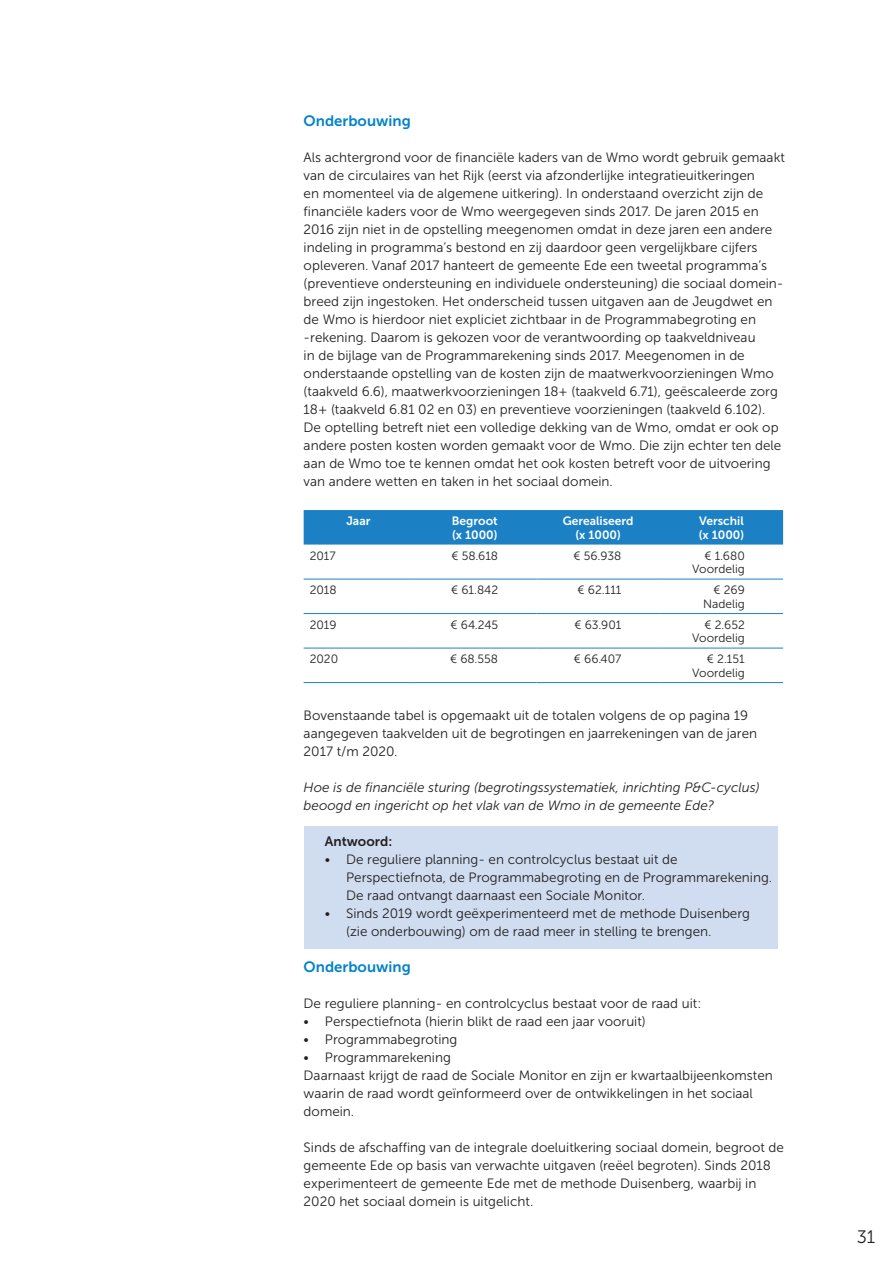
<style>
.page{position:relative;width:893px;height:1263px;background:#fff}
.page>*{position:absolute;margin:0;border:0;box-sizing:border-box;transform-origin:0 0}
.t1{font:18px "Museo Sans 300";color:#231f20}
.t2{font:15px "Museo Sans 700";color:#0083ca}
.Alinea{font:13.5px/18px "Museo Sans 300";color:#231f20}
.Alinea-2{font:italic 13.5px/18px "Museo Sans 300";color:#231f20}
.kader_H7_tab5{font:13.5px "Museo Sans 700";color:#231f20}
.tabel_Alinea{font:12px/13.5px "Museo Sans 300";color:#231f20;text-align:right}
.tabel_h2{font:12px "Museo Sans 700";color:#fff}
</style>
<div class="page">
<div style="left:304px;top:826px;width:473px;height:122px;background:#d0ddf0"></div>
<div style="left:304px;top:510px;width:479px;height:34px;background:#1b81c4"></div>
<hr style="left:304px;top:579px;width:109px;height:1px;background:#1b81c4">
<hr style="left:413px;top:579px;width:123px;height:1px;background:#1b81c4">
<hr style="left:536px;top:579px;width:124px;height:1px;background:#1b81c4">
<hr style="left:660px;top:579px;width:123px;height:1px;background:#1b81c4">
<hr style="left:304px;top:613px;width:109px;height:1px;background:#1b81c4">
<hr style="left:413px;top:613px;width:123px;height:1px;background:#1b81c4">
<hr style="left:536px;top:613px;width:124px;height:1px;background:#1b81c4">
<hr style="left:660px;top:613px;width:123px;height:1px;background:#1b81c4">
<hr style="left:304px;top:648px;width:109px;height:1px;background:#1b81c4">
<hr style="left:413px;top:648px;width:123px;height:1px;background:#1b81c4">
<hr style="left:536px;top:648px;width:124px;height:1px;background:#1b81c4">
<hr style="left:660px;top:648px;width:123px;height:1px;background:#1b81c4">
<hr style="left:304px;top:682px;width:109px;height:1px;background:#1b81c4">
<hr style="left:413px;top:682px;width:123px;height:1px;background:#1b81c4">
<hr style="left:536px;top:682px;width:124px;height:1px;background:#1b81c4">
<hr style="left:660px;top:682px;width:123px;height:1px;background:#1b81c4">
<h6 class="t2" style="left:304px;top:112px;width:109px">Onderbouwing</h6>
<p class="Alinea" style="left:304px;top:148px;width:483px">Als achtergrond voor de financiële kaders van de Wmo wordt gebruik gemaakt van de circulaires van het Rijk (eerst via afzonderlijke integratieuitkeringen<br>en momenteel via de algemene uitkering). In onderstaand overzicht zijn de financiële kaders voor de Wmo weergegeven sinds 2017. De jaren 2015 en 2016 zijn niet in de opstelling meegenomen omdat in deze jaren een andere indeling in programma’s bestond en zij daardoor geen vergelijkbare cijfers opleveren. Vanaf 2017 hanteert de gemeente Ede een tweetal programma’s (preventieve ondersteuning en individuele ondersteuning) die sociaal domein&shy;breed zijn ingestoken. Het onderscheid tussen uitgaven aan de Jeugdwet en de Wmo is hierdoor niet expliciet zichtbaar in de Programmabegroting en -rekening. Daarom is gekozen voor de verantwoording op taakveldniveau<br>in de bijlage van de Programmarekening sinds 2017. Meegenomen in de onderstaande opstelling van de kosten zijn de maatwerkvoorzieningen Wmo (taakveld 6.6), maatwerkvoorzieningen 18+ (taakveld 6.71), geëscaleerde zorg 18+ (taakveld 6.81 02 en 03) en preventieve voorzieningen (taakveld 6.102).<br>De optelling betreft niet een volledige dekking van de Wmo, omdat er ook op andere posten kosten worden gemaakt voor de Wmo. Die zijn echter ten dele aan de Wmo toe te kennen omdat het ook kosten betreft voor de uitvoering van andere wetten en taken in het sociaal domein.</p>
<p class="tabel_h2" style="left:346px;top:514px;width:26px">Jaar</p>
<p class="tabel_h2" style="left:452px;top:514px;width:47px">Begroot</p>
<p class="tabel_h2" style="left:452px;top:528px;width:47px">(x 1000)</p>
<p class="tabel_h2" style="left:563px;top:514px;width:72px">Gerealiseerd</p>
<p class="tabel_h2" style="left:575px;top:528px;width:47px">(x 1000)</p>
<p class="tabel_h2" style="left:699px;top:514px;width:46px">Verschil</p>
<p class="tabel_h2" style="left:699px;top:528px;width:47px">(x 1000)</p>
<p class="tabel_Alinea" style="left:310px;top:549px;width:28px">2017</p>
<p class="tabel_Alinea" style="left:451px;top:549px;width:48px">€ 58.618</p>
<p class="tabel_Alinea" style="left:574px;top:549px;width:49px">€ 56.938</p>
<p class="tabel_Alinea" style="left:692px;top:549px;width:54px">€ 1.680<br>Voordelig</p>
<p class="tabel_Alinea" style="left:310px;top:583px;width:29px">2018</p>
<p class="tabel_Alinea" style="left:451px;top:583px;width:49px">€ 61.842</p>
<p class="tabel_Alinea" style="left:578px;top:583px;width:45px">€ 62.111</p>
<p class="tabel_Alinea" style="left:713px;top:583px;width:33px">€ 269</p>
<p class="tabel_Alinea" style="left:703px;top:597px;width:43px">Nadelig</p>
<p class="tabel_Alinea" style="left:310px;top:618px;width:28px">2019</p>
<p class="tabel_Alinea" style="left:451px;top:618px;width:49px">€ 64.245</p>
<p class="tabel_Alinea" style="left:574px;top:618px;width:49px">€ 63.901</p>
<p class="tabel_Alinea" style="left:692px;top:618px;width:54px">€ 2.652<br>Voordelig</p>
<p class="tabel_Alinea" style="left:310px;top:652px;width:30px">2020</p>
<p class="tabel_Alinea" style="left:450px;top:652px;width:50px">€ 68.558</p>
<p class="tabel_Alinea" style="left:574px;top:652px;width:49px">€ 66.407</p>
<p class="tabel_Alinea" style="left:692px;top:652px;width:54px">€ 2.151<br>Voordelig</p>
<p class="Alinea" style="left:304px;top:706px;width:455px">Bovenstaande tabel is opgemaakt uit de totalen volgens de op pagina 19 aangegeven taakvelden uit de begrotingen en jaarrekeningen van de jaren<br>2017 t/m 2020.</p>
<p class="Alinea-2" style="left:304px;top:778px;width:457px">Hoe is de financiële sturing (begrotingssystematiek, inrichting P&amp;C-cyclus) beoogd en ingericht op het vlak van de Wmo in de gemeente Ede?</p>
<p class="kader_H7_tab5" style="left:325px;top:834px;width:69px">Antwoord:</p>
<p class="Alinea" style="left:346px;top:850px;width:427px;text-indent:-21px">• De reguliere planning- en controlcyclus bestaat uit de<br>Perspectiefnota, de Programmabegroting en de Programmarekening.<br>De raad ontvangt daarnaast een Sociale Monitor.</p>
<p class="Alinea" style="left:346px;top:904px;width:405px;text-indent:-21px">• Sinds 2019 wordt geëxperimenteerd met de methode Duisenberg (zie onderbouwing) om de raad meer in stelling te brengen.</p>
<h6 class="t2" style="left:304px;top:958px;width:109px">Onderbouwing</h6>
<p class="Alinea" style="left:304px;top:994px;width:399px">De reguliere planning- en controlcyclus bestaat voor de raad uit:</p>
<p class="Alinea" style="left:304px;top:1012px;width:344px">• Perspectiefnota (hierin blikt de raad een jaar vooruit)</p>
<p class="Alinea" style="left:304px;top:1030px;width:155px">• Programmabegroting</p>
<p class="Alinea" style="left:304px;top:1048px;width:149px">• Programmarekening</p>
<p class="Alinea" style="left:304px;top:1066px;width:471px">Daarnaast krijgt de raad de Sociale Monitor en zijn er kwartaalbijeenkomsten waarin de raad wordt geïnformeerd over de ontwikkelingen in het sociaal domein.</p>
<p class="Alinea" style="left:304px;top:1138px;width:482px">Sinds de afschaffing van de integrale doeluitkering sociaal domein, begroot de gemeente Ede op basis van verwachte uitgaven (reëel begroten). Sinds 2018 experimenteert de gemeente Ede met de methode Duisenberg, waarbij in 2020 het sociaal domein is uitgelicht.</p>
<h1 class="t1" style="left:857px;top:1227px;width:20px">31</h1>
</div>
